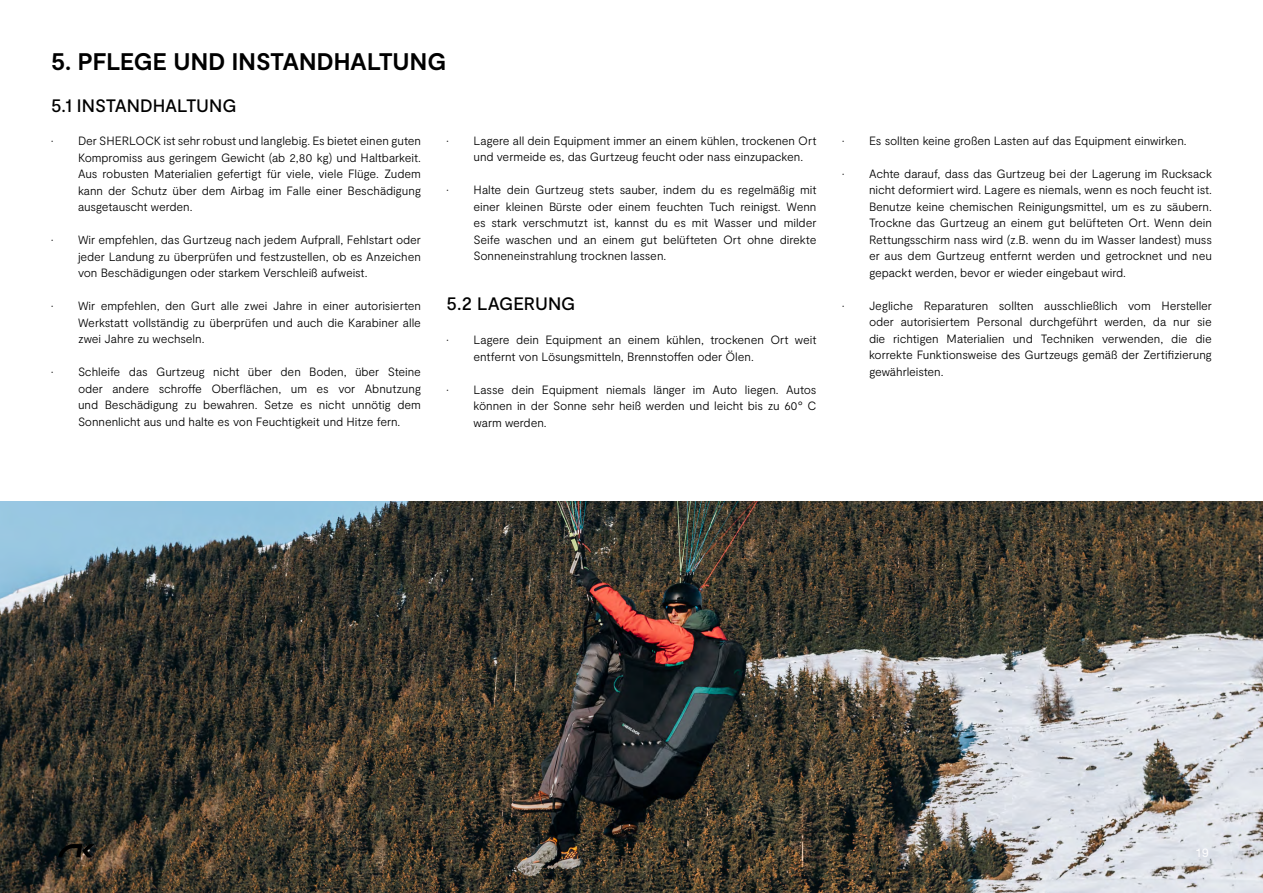
<style>
.page{position:relative;width:1263px;height:893px;background:#fff}
.page>*{position:absolute;margin:0;border:0;box-sizing:border-box;transform-origin:0 0}
.t1{font:700 24px "Moderat";letter-spacing:-.005em;color:#000}
.t2{font:500 18px "Moderat";letter-spacing:-.005em;color:#000}
.t3{font:300 12px/16.5px "Moderat";letter-spacing:-.005em;color:#000;text-align:justify}
.t4{font:12px "Helvetica Neue LT Std";color:#fff}
</style>
<div class="page">
<img style="left:0;top:502px;width:1263px;height:391px">
<svg style="left:58px;top:844px;width:37px;height:13px"></svg>
<h1 class="t1" style="left:51px;top:48px;width:397px">5. PFLEGE UND INSTANDHALTUNG</h1>
<h2 class="t2" style="left:51px;top:95px;width:187px">5.1 INSTANDHALTUNG</h2>
<p class="t3" style="left:78px;top:133px;width:344px;text-indent:-27px">• Der SHERLOCK ist sehr robust und langlebig. Es bietet einen guten Kompromiss aus geringem Gewicht (ab 2,80 kg) und Haltbarkeit.<br>Aus robusten Materialien gefertigt für viele, viele Flüge. Zudem kann der Schutz über dem Airbag im Falle einer Beschädigung ausgetauscht werden.</p>
<p class="t3" style="left:78px;top:232px;width:344px;text-indent:-27px">• Wir empfehlen, das Gurtzeug nach jedem Aufprall, Fehlstart oder jeder Landung zu ü berprüfen und festzustellen, ob es Anzeichen von Beschädigungen oder starkem Verschleiß aufweist.</p>
<p class="t3" style="left:78px;top:298px;width:344px;text-indent:-27px">• Wir empfehlen, den Gurt alle zwei Jahre in einer autorisierten Werkstatt vollständig zu ü berprüfen und auch die Karabiner alle zwei Jahre zu wechseln.</p>
<p class="t3" style="left:78px;top:364px;width:344px;text-indent:-27px">• Schleife das Gurtzeug nicht über den Boden, über Steine oder andere schroffe Oberflächen, um es vor Abnutzung und Beschädigung zu bewahren. Setze es nicht unnötig dem Sonnenlicht aus und halte es von Feuchtigkeit und Hitze fern.</p>
<p class="t3" style="left:473px;top:132px;width:344px;text-indent:-27px">• Lagere all dein Equipment immer an einem kühlen, trockenen Ort und vermeide es, das Gurtzeug feucht oder nass einzupacken.</p>
<p class="t3" style="left:473px;top:182px;width:344px;text-indent:-27px">• Halte dein Gurtzeug stets sauber, indem du es regelmäßig mit einer kleinen Bü rste oder einem feuchten Tuch reinigst. Wenn es stark verschmutzt ist, kannst du es mit Wasser und milder Seife waschen und an einem gut belüfteten Ort ohne direkte Sonneneinstrahlung trocknen lassen.</p>
<h2 class="t2" style="left:446px;top:293px;width:130px">5.2 LAGERUNG</h2>
<p class="t3" style="left:473px;top:332px;width:344px;text-indent:-27px">• Lagere dein Equipment an einem kühlen, trockenen Ort weit entfernt von Lösungsmitteln, Brennstoffen oder Ölen.</p>
<p class="t3" style="left:473px;top:381px;width:344px;text-indent:-27px">• Lasse dein Equipment niemals länger im Auto liegen. Autos können in der Sonne sehr heiß werden und leicht bis zu 60° C warm werden.</p>
<p class="t3" style="left:842px;top:132px;width:346px">• Es sollten keine großen Lasten auf das Equipment einwirken.</p>
<p class="t3" style="left:869px;top:165px;width:344px;text-indent:-27px">• Achte darauf, dass das Gurtzeug bei der Lagerung im Rucksack nicht deformiert wird. Lagere es niemals, wenn es noch feucht ist.<br>Benutze keine chemischen Reinigungsmittel, um es zu säubern.<br>Trockne das Gurtzeug an einem gut belüfteten Ort. Wenn dein Rettungsschirm nass wird (z.B. wenn du im Wasser landest) muss er aus dem Gurtzeug entfernt werden und getrocknet und neu gepackt werden, bevor er wieder eingebaut wird.</p>
<p class="t3" style="left:869px;top:297px;width:344px;text-indent:-27px">• Jegliche Reparaturen sollten ausschließlich vom Hersteller oder autorisiertem Personal durchgefü hrt werden, da nur sie die richtigen Materialien und Techniken verwenden, die die korrekte Funktionsweise des Gurtzeugs gemäß der Zertifizierung gewährleisten.</p>
<p class="t4" style="left:1195px;top:845px;width:15px">19</p>
</div>
